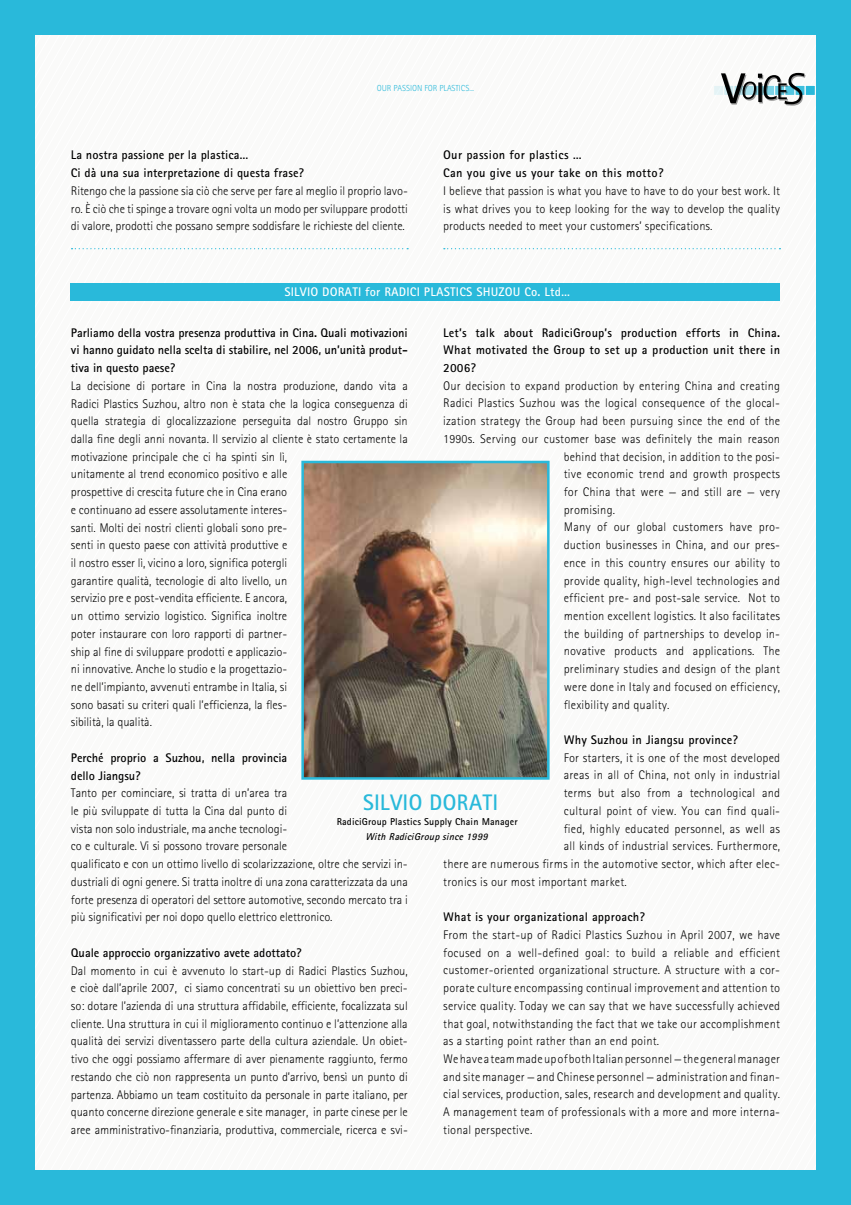
<style>
.page{position:relative;width:851px;height:1205px;background:#fff}
.page>*{position:absolute;margin:0;border:0;box-sizing:border-box;transform-origin:0 0}
.t1{font:800 22.5px "Radici Group";letter-spacing:.01em;color:#29b9da}
.t2{font:300 12.5px/17.8px "Radici Group";letter-spacing:.02em;color:#000;text-align:justify}
.t3{font:300 12.5px/17.8px "Radici Group";color:#000}
.t4{font:800 12.5px/17.8px "Radici Group";letter-spacing:.01em;color:#000;text-align:justify}
.t5{font:800 12.5px/17.8px "Radici Group";letter-spacing:.03em;color:#000}
.t6{font:800 12.5px "Radici Group";letter-spacing:.02em;color:#fff}
.t7{font:800 10px "Radici Group";letter-spacing:.02em;color:#000}
.t8{font:italic 700 10px "Radici Group";letter-spacing:.02em;color:#000}
.t9{font:300 8.75px "Radici Group";color:#29b9da}
</style>
<div class="page">
<div style="left:0;top:0;width:850px;height:1205px;background:#29b9da"></div>
<div style="left:408px;top:35px;width:12px;height:1134px;background:#fafaf9"></div>
<div style="left:420px;top:35px;width:17px;height:1134px;background:#fafaf9"></div>
<div style="left:71px;top:284px;width:709px;height:16px;background:#29b9da"></div>
<div style="left:35px;top:35px;width:373px;height:1134px;background:#fafaf9"></div>
<div style="left:444px;top:35px;width:371px;height:1134px;background:#fafaf9"></div>
<img style="left:304px;top:464px;width:242px;height:313px">
<div style="left:301px;top:461px;width:248px;height:319px;border:2px solid #29b9da"></div>
<p class="t9" style="left:377px;top:83px;width:99px">OUR PASSION FOR PLASTICS...</p>
<p class="t4" style="left:71px;top:146px;width:235px">La nostra passione per la plastica…<br>Ci dà una sua interpretazione di questa frase?</p>
<p class="t2" style="left:71px;top:182px;width:338px">Ritengo che la passione sia ciò che serve per fare al meglio il proprio lavo&shy;ro. È ciò che ti spinge a trovare ogni volta un modo per sviluppare prodotti di valore, prodotti che possano sempre soddisfare le richieste del cliente.</p>
<p class="t5" style="left:443px;top:146px;width:222px">Our passion for plastics …<br>Can you give us your take on this motto?</p>
<p class="t2" style="left:443px;top:182px;width:338px">I believe that passion is what you have to have to do your best work. It is what drives you to keep looking for the way to develop the quality products needed to meet your customers’ specifications.</p>
<p class="t6" style="left:284px;top:284px;width:287px">SILVIO DORATI for RADICI PLASTICS SHUZOU Co. Ltd…</p>
<p class="t4" style="left:71px;top:323px;width:338px">Parliamo della vostra presenza produttiva in Cina. Quali motivazioni vi hanno guidato nella scelta di stabilire, nel 2006, un’unità produt&shy;tiva in questo paese?</p>
<p class="t3" style="left:71px;top:377px;width:338px">La decisione di portare in Cina la nostra produzione, dando vita a Radici Plastics Suzhou, altro non è stata che la logica conseguenza di quella strategia di glocalizzazione perseguita dal nostro Gruppo sin dalla fine degli anni novanta. Il servizio al cliente è stato certamente la motivazione principale che ci ha spinti sin lì,<br>unitamente al trend economico positivo e alle<br>prospettive di crescita future che in Cina erano<br>e continuano ad essere assolutamente interes-<br>santi. Molti dei nostri clienti globali sono pre-<br>senti in questo paese con attività produttive e<br>il nostro esser lì, vicino a loro, significa potergli<br>garantire qualità, tecnologie di alto livello, un<br>servizio pre e post-vendita efficiente. E ancora,<br>un ottimo servizio logistico. Significa inoltre<br>poter instaurare con loro rapporti di partner-<br>ship al fine di sviluppare prodotti e applicazio-<br>ni innovative. Anche lo studio e la progettazio-<br>ne dell’impianto, avvenuti entrambe in Italia, si<br>sono basati su criteri quali l’efficienza, la fles-<br>sibilità, la qualità.</p>
<p class="t4" style="left:71px;top:748px;width:218px">Perché proprio a Suzhou, nella provincia dello Jiangsu?</p>
<p class="t3" style="left:71px;top:784px;width:338px">Tanto per cominciare, si tratta di un’area tra<br>le più sviluppate di tutta la Cina dal punto di<br>vista non solo industriale, ma anche tecnologi-<br>co e culturale. Vi si possono trovare personale<br>qualificato e con un ottimo livello di scolarizzazione, oltre che servizi in&shy;dustriali di ogni genere. Si tratta inoltre di una zona caratterizzata da una forte presenza di operatori del settore automotive, secondo mercato tra i più significativi per noi dopo quello elettrico elettronico.</p>
<p class="t4" style="left:71px;top:943px;width:232px">Quale approccio organizzativo avete adottato?</p>
<p class="t2" style="left:71px;top:961px;width:338px">Dal momento in cui è avvenuto lo start-up di Radici Plastics Suzhou, e cioè dall’aprile 2007, ci siamo concentrati su un obiettivo ben preci&shy;so: dotare l’azienda di una struttura affidabile, efficiente, focalizzata sul cliente. Una struttura in cui il miglioramento continuo e l’attenzione alla qualità dei servizi diventassero parte della cultura aziendale. Un obiet&shy;tivo che oggi possiamo affermare di aver pienamente raggiunto, fermo restando che ciò non rappresenta un punto d’arrivo, bensì un punto di partenza. Abbiamo un team costituito da personale in parte italiano, per quanto concerne direzione generale e site manager, in parte cinese per le aree amministrativo-finanziaria, produttiva, commerciale, ricerca e svi-</p>
<p class="t4" style="left:443px;top:323px;width:338px">Let’s talk about RadiciGroup’s production efforts in China.<br>What motivated the Group to set up a production unit there in 2006?</p>
<p class="t2" style="left:443px;top:377px;width:338px">Our decision to expand production by entering China and creating</p>
<p class="t2" style="left:443px;top:394px;width:338px">Radici Plastics Suzhou was the logical consequence of the glocal-</p>
<p class="t2" style="left:443px;top:412px;width:338px">ization strategy the Group had been pursuing since the end of the</p>
<p class="t2" style="left:443px;top:430px;width:338px">1990s. Serving our customer base was definitely the main reason</p>
<p class="t2" style="left:563px;top:447px;width:218px">behind that decision, in addition to the posi-</p>
<p class="t2" style="left:563px;top:465px;width:218px">tive economic trend and growth prospects</p>
<p class="t2" style="left:563px;top:483px;width:218px">for China that were — and still are — very</p>
<p class="t2" style="left:563px;top:500px;width:53px">promising.</p>
<p class="t2" style="left:563px;top:518px;width:218px">Many of our global customers have pro-</p>
<p class="t2" style="left:563px;top:536px;width:218px">duction businesses in China, and our pres-</p>
<p class="t2" style="left:563px;top:554px;width:218px">ence in this country ensures our ability to</p>
<p class="t2" style="left:563px;top:571px;width:218px">provide quality, high-level technologies and</p>
<p class="t2" style="left:563px;top:589px;width:218px">efficient pre- and post-sale service. Not to</p>
<p class="t2" style="left:563px;top:607px;width:218px">mention excellent logistics. It also facilitates</p>
<p class="t2" style="left:563px;top:624px;width:218px">the building of partnerships to develop in-</p>
<p class="t2" style="left:563px;top:642px;width:218px">novative products and applications. The</p>
<p class="t2" style="left:563px;top:660px;width:218px">preliminary studies and design of the plant</p>
<p class="t2" style="left:563px;top:678px;width:218px">were done in Italy and focused on efficiency,</p>
<p class="t2" style="left:563px;top:695px;width:107px">flexibility and quality.</p>
<p class="t4" style="left:563px;top:731px;width:175px">Why Suzhou in Jiangsu province?</p>
<p class="t2" style="left:563px;top:748px;width:218px">For starters, it is one of the most developed</p>
<p class="t2" style="left:563px;top:766px;width:218px">areas in all of China, not only in industrial</p>
<p class="t2" style="left:563px;top:784px;width:218px">terms but also from a technological and</p>
<p class="t2" style="left:563px;top:802px;width:218px">cultural point of view. You can find quali-</p>
<p class="t2" style="left:563px;top:819px;width:218px">fied, highly educated personnel, as well as</p>
<p class="t2" style="left:563px;top:837px;width:218px">all kinds of industrial services. Furthermore,</p>
<p class="t2" style="left:443px;top:855px;width:338px">there are numerous firms in the automotive sector, which after elec-</p>
<p class="t2" style="left:443px;top:872px;width:185px">tronics is our most important market.</p>
<p class="t4" style="left:443px;top:908px;width:203px">What is your organizational approach?</p>
<p class="t2" style="left:443px;top:926px;width:338px;text-align:left">From the start-up of Radici Plastics Suzhou in April 2007, we have focused on a well-defined goal: to build a reliable and efficient customer-oriented organizational structure. A structure with a cor&shy;porate culture encompassing continual improvement and attention to service quality. Today we can say that we have successfully achieved that goal, notwithstanding the fact that we take our accomplishment as a starting point rather than an end point.<br>We have a team made up of both Italian personnel — the general manager and site manager — and Chinese personnel — administration and finan&shy;cial services, production, sales, research and development and quality.<br>A management team of professionals with a more and more interna&shy;tional perspective.</p>
<h1 class="t1" style="left:362px;top:788px;width:137px">SILVIO DORATI</h1>
<p class="t7" style="left:337px;top:815px;width:182px">RadiciGroup Plastics Supply Chain Manager</p>
<p class="t8" style="left:366px;top:830px;width:124px">With RadiciGroup since 1999</p>
</div>
